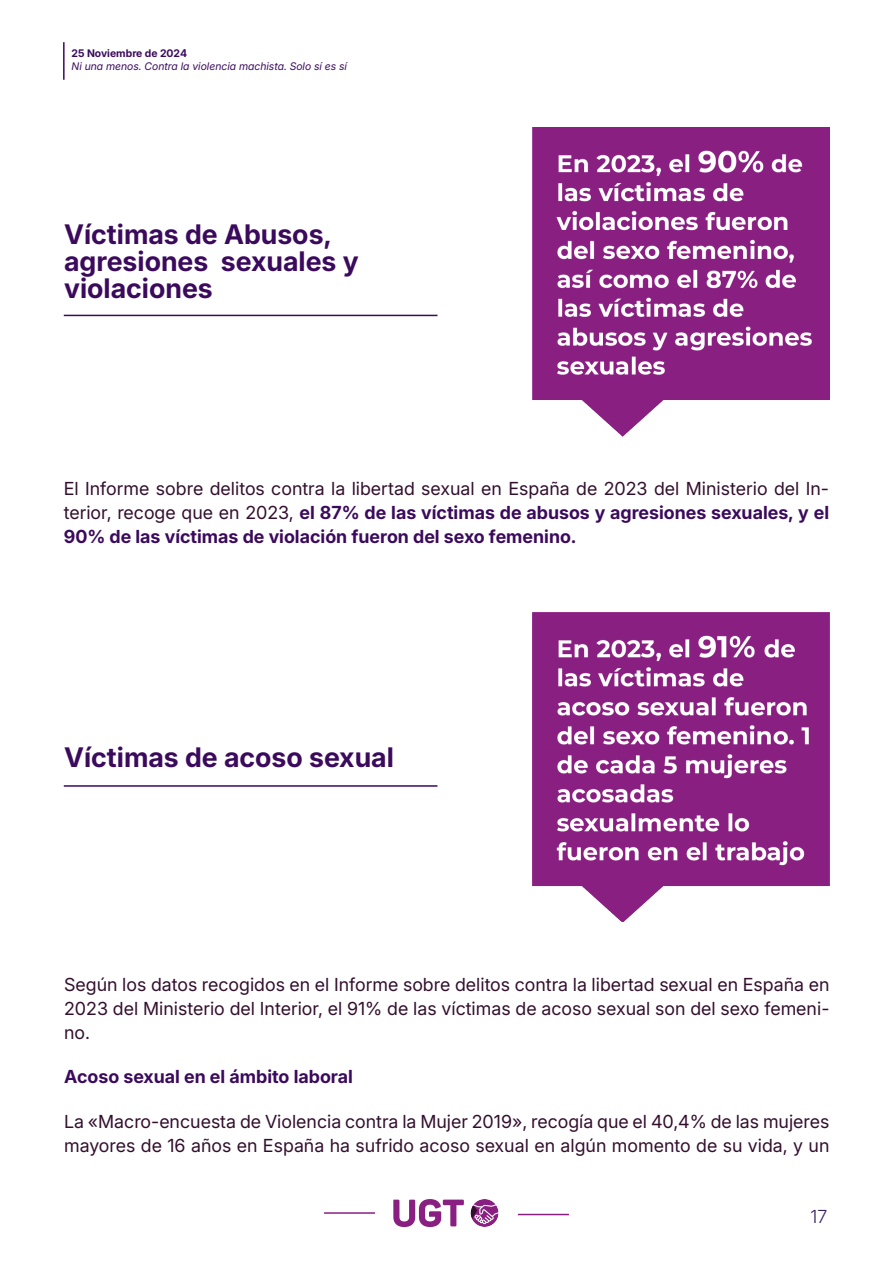
<style>
.page{position:relative;width:893px;height:1263px;background:#fff}
.page>*{position:absolute;margin:0;border:0;box-sizing:border-box;transform-origin:0 0}
.párrafo_1{font:700 27px/27px "Inter 18 pt";color:#3b0a5c}
.párrafo_1-2{font:18px/24px "Inter 18 pt";color:#330f2e;text-align:justify}
.párrafo_1-3{font:700 18px "Inter 18 pt";color:#3b0a5c}
.t1{font:300 18px "Inter 18 pt";color:#35215d}
.t2{font:italic 10.5px "Inter 18 pt";color:#3b0a5c}
.t3{font:700 10.5px "Inter 18 pt";color:#3b0a5c}
.s1{font-weight:700;color:#3b0a5c}
</style>
<div class="page">
<svg style="left:393px;top:1199px;width:106px;height:29px"></svg>
<hr style="left:324px;top:1212px;width:51px;height:2px;background:#8a1f82">
<hr style="left:518px;top:1214px;width:51px;height:1px;background:#8a1f82">
<hr style="left:63px;top:42px;width:2px;height:38px;background:#3b0a5c">
<img style="left:533px;top:128px;width:296px;height:308px">
<img style="left:533px;top:613px;width:296px;height:309px">
<hr style="left:64px;top:315px;width:373px;height:1px;background:#3b0a5c">
<hr style="left:64px;top:785px;width:373px;height:2px;background:#3b0a5c">
<p class="t3" style="left:72px;top:46px;width:117px">25 Noviembre de 2024</p>
<p class="t2" style="left:72px;top:58px;width:277px">Ni una menos. Contra la violencia machista. Solo sí es sí</p>
<p class="párrafo_1" style="left:64px;top:220px;width:296px">Víctimas de Abusos, agresiones sexuales y violaciones</p>
<p class="párrafo_1-2" style="left:64px;top:476px;width:767px">El Informe sobre delitos contra la libertad sexual en España de 2023 del Ministerio del In&shy;terior, recoge que en 2023, <span class="s1">el 87% de las víctimas de abusos y agresiones sexuales, y el 90% de las víctimas de violación fueron del sexo femenino.</span></p>
<p class="párrafo_1" style="left:64px;top:743px;width:331px">Víctimas de acoso sexual</p>
<p class="párrafo_1-2" style="left:64px;top:972px;width:767px">Según los datos recogidos en el Informe sobre delitos contra la libertad sexual en España en 2023 del Ministerio del Interior, el 91% de las víctimas de acoso sexual son del sexo femeni&shy;no.</p>
<p class="párrafo_1-3" style="left:64px;top:1063px;width:290px">Acoso sexual en el ámbito laboral</p>
<p class="párrafo_1-2" style="left:64px;top:1109px;width:767px">La «Macro-encuesta de Violencia contra la Mujer 2019», recogía que el 40,4% de las mujeres mayores de 16 años en España ha sufrido acoso sexual en algún momento de su vida, y un</p>
<p class="t1" style="left:810px;top:1203px;width:18px">17</p>
</div>
